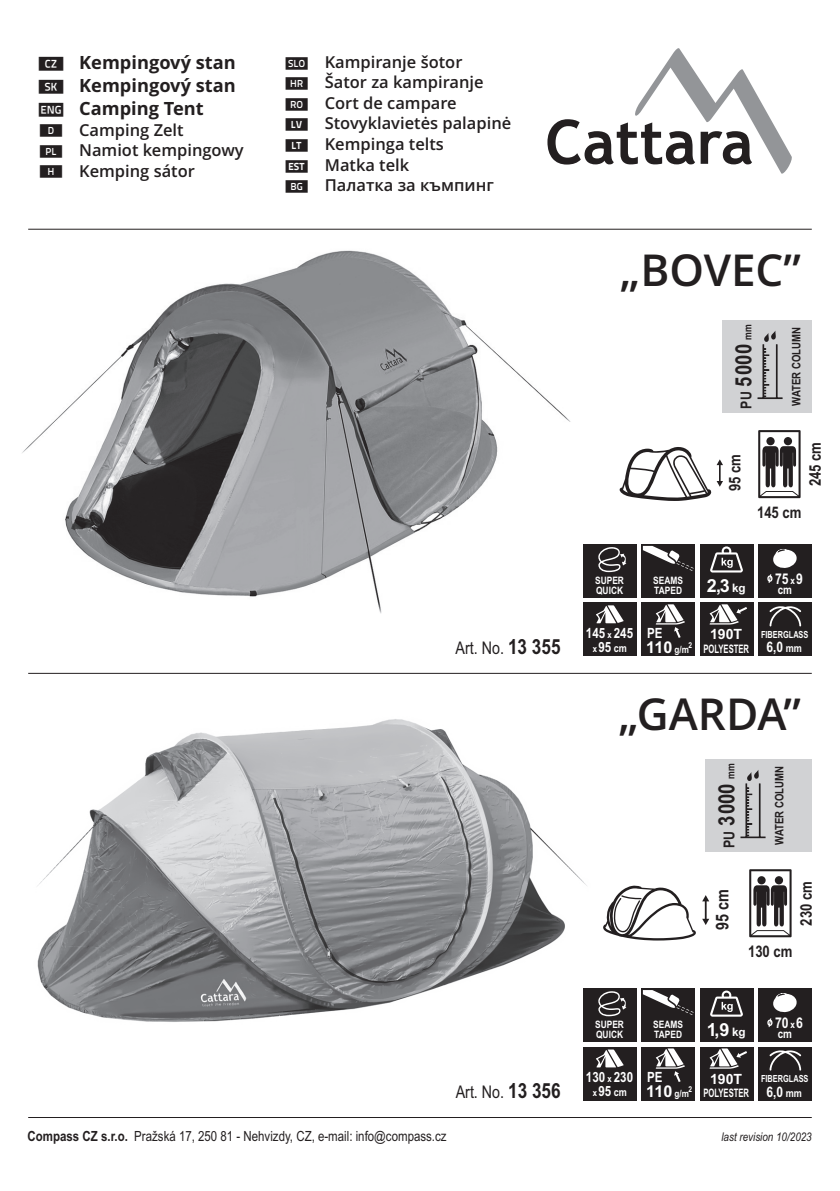
<style>
.page{position:relative;width:840px;height:1191px;background:#fff}
.page>*{position:absolute;margin:0;border:0;box-sizing:border-box;transform-origin:0 0}
.t1{font:600 44px "Open Sans";color:#231f20}
.t2{font:700 22.6px "Arial Narrow";color:#231f20}
.t3{font:700 18.2px/22.8px "Open Sans";color:#231f20;text-align:justify}
.t4{font:18.2px/22.8px "znacky MPZ";color:#231f20;text-align:justify}
.t5{font:700 18px "Arial";color:#fff}
.t6{font:700 17.6px "Arial Narrow";color:#231f20}
.t7{font:17.4px "Arial Narrow";color:#231f20}
.t8{font:600 16.4px/20.6px "Open Sans";color:#231f20}
.t9{font:16.4px/20.6px "znacky MPZ";color:#231f20;text-align:justify}
.t10{font:700 16.2px "Arial";letter-spacing:-.025em;color:#fff}
.t11{font:700 16px "Arial Narrow";color:#231f20}
.t12{font:700 14.8px "Arial Narrow";color:#fff}
.t13{font:700 14.6px "Arial Narrow";color:#fff}
.t14{font:700 14.2px/13.6px "Arial Narrow";color:#fff;text-align:center}
.t15{font:700 14.2px "Arial";color:#fff}
.t16{font:14px "Arial Narrow";color:#231f20}
.t17{font:italic 12px "Arial Narrow";color:#231f20}
.t18{font:700 12px "Arial Narrow";color:#fff}
.t19{font:700 11.6px "Arial Narrow";color:#231f20}
.t20{font:700 11.6px "Arial Narrow";color:#fff;scale:.8 1}
.t21{font:700 10.2px/9.6px "Arial Narrow";color:#fff}
.t22{font:700 9.8px "Arial Narrow";color:#fff;scale:.92 1}
.t23{font:700 9.8px "Arial Narrow";color:#fff}
.s1{font-size:15px}
.s2{font-size:10.6px}
.s3{font-size:9.8px}
.s4{font-size:11.6px}
.s5{font-size:9.4px}
.s6{font-size:11px}
.s7{font-weight:700;font-size:21px}
.s8{font-weight:700}
</style>
<div class="page">
<img style="left:22px;top:250px;width:549px;height:364px">
<img style="left:37px;top:719px;width:550px;height:303px">
<svg style="left:758px;top:430px;width:42px;height:68px"></svg>
<svg style="left:619px;top:447px;width:103px;height:54px"></svg>
<div style="left:722px;top:320px;width:89px;height:92px;background:#d1d2d4"></div>
<svg style="left:757px;top:331px;width:25px;height:68px"></svg>
<svg style="left:547px;top:48px;width:245px;height:126px"></svg>
<hr style="left:28px;top:1117px;width:783px;height:1px;background:#231f20">
<hr style="left:28px;top:673px;width:783px;height:1px;background:#231f20">
<hr style="left:28px;top:229px;width:783px;height:1px;background:#231f20">
<svg style="left:702px;top:895px;width:6px;height:30px"></svg>
<svg style="left:603px;top:885px;width:92px;height:55px"></svg>
<svg style="left:749px;top:869px;width:42px;height:68px"></svg>
<div style="left:705px;top:759px;width:106px;height:92px;background:#d1d2d4"></div>
<svg style="left:740px;top:770px;width:25px;height:68px"></svg>
<div style="left:757px;top:988px;width:54px;height:54px;background:#231f20"></div>
<svg style="left:767px;top:993px;width:30px;height:34px"></svg>
<div style="left:582px;top:1046px;width:54px;height:54px;background:#231f20"></div>
<svg style="left:596px;top:1049px;width:27px;height:18px"></svg>
<div style="left:757px;top:1046px;width:54px;height:54px;background:#231f20"></div>
<svg style="left:769px;top:1050px;width:31px;height:20px"></svg>
<div style="left:641px;top:988px;width:53px;height:54px;background:#231f20"></div>
<svg style="left:642px;top:990px;width:51px;height:25px"></svg>
<div style="left:582px;top:988px;width:54px;height:54px;background:#231f20"></div>
<svg style="left:598px;top:991px;width:28px;height:25px"></svg>
<div style="left:699px;top:988px;width:54px;height:54px;background:#231f20"></div>
<svg style="left:710px;top:990px;width:32px;height:26px"></svg>
<div style="left:641px;top:1046px;width:53px;height:54px;background:#231f20"></div>
<svg style="left:655px;top:1048px;width:29px;height:34px"></svg>
<div style="left:699px;top:1046px;width:54px;height:54px;background:#231f20"></div>
<svg style="left:709px;top:1048px;width:37px;height:21px"></svg>
<div style="left:699px;top:544px;width:54px;height:54px;background:#231f20"></div>
<svg style="left:710px;top:546px;width:32px;height:26px"></svg>
<div style="left:641px;top:602px;width:53px;height:54px;background:#231f20"></div>
<svg style="left:655px;top:604px;width:29px;height:34px"></svg>
<div style="left:699px;top:602px;width:54px;height:54px;background:#231f20"></div>
<svg style="left:709px;top:604px;width:37px;height:21px"></svg>
<div style="left:641px;top:544px;width:53px;height:54px;background:#231f20"></div>
<svg style="left:642px;top:546px;width:51px;height:25px"></svg>
<div style="left:582px;top:544px;width:54px;height:54px;background:#231f20"></div>
<svg style="left:598px;top:547px;width:28px;height:25px"></svg>
<div style="left:757px;top:544px;width:54px;height:54px;background:#231f20"></div>
<svg style="left:767px;top:549px;width:30px;height:34px"></svg>
<div style="left:582px;top:602px;width:54px;height:54px;background:#231f20"></div>
<svg style="left:596px;top:605px;width:27px;height:18px"></svg>
<div style="left:757px;top:602px;width:54px;height:54px;background:#231f20"></div>
<svg style="left:769px;top:606px;width:31px;height:20px"></svg>
<p class="t4" style="left:37px;top:53px;width:29px">C S E</p>
<p class="t9" style="left:38px;top:121px;width:27px">D P H</p>
<p class="t3" style="left:79px;top:53px;width:158px">Kempingový stan Kempingový stan Camping Tent</p>
<p class="t8" style="left:79px;top:121px;width:166px">Camping Zelt<br>Namiot kempingowy<br>Kemping sátor</p>
<p class="t9" style="left:284px;top:54px;width:27px">L O R A K T B</p>
<p class="t8" style="left:324px;top:53px;width:188px">Kampiranje šotor<br>Šator za kampiranje<br>Cort de campare<br>Stovyklavietės palapinė<br>Kempinga telts<br>Matka telk<br>Палатка за къмпинг</p>
<h1 class="t1" style="left:619px;top:252px;width:182px">„BOVEC”</h1>
<h2 class="t2" style="left:734px;top:409px;width:86px;rotate:-90deg"><span class="s1">PU</span> 5000 <span class="s2">mm</span></h2>
<p class="t19" style="left:791px;top:406px;width:80px;rotate:-90deg">WATER COLUMN</p>
<p class="t11" style="left:728px;top:491px;width:39px;rotate:-90deg">95 cm</p>
<p class="t11" style="left:756px;top:506px;width:46px">145 cm</p>
<p class="t11" style="left:808px;top:486px;width:46px;rotate:-90deg">245 cm</p>
<p class="t12" style="left:774px;top:573px;width:29px">75<span class="s3">x</span>9</p>
<p class="t21" style="left:595px;top:577px;width:30px">SUPER<br>QUICK</p>
<p class="t18" style="left:777px;top:585px;width:16px">cm</p>
<p class="t21" style="left:653px;top:577px;width:31px">SEAMS<br>TAPED</p>
<p class="t5" style="left:706px;top:579px;width:41px">2,3 <span class="s4">kg</span></p>
<p class="t14" style="left:585px;top:628px;width:49px">145 <span class="s5">x</span> 245 <span class="s5">x</span> 95 <span class="s6">cm</span></p>
<p class="t22" style="left:760px;top:630px;width:53px">FIBERGLASS</p>
<p class="t14" style="left:647px;top:628px;width:17px">PE</p>
<p class="t10" style="left:645px;top:641px;width:47px">110 <sup>2</sup></p>
<p class="t15" style="left:709px;top:629px;width:34px">190T</p>
<p class="t20" style="left:703px;top:644px;width:59px">POLYESTER</p>
<p class="t7" style="left:455px;top:641px;width:106px">Art. No. <span class="s7">13 355</span></p>
<p class="t13" style="left:766px;top:642px;width:37px">6,0 <span class="s6">mm</span></p>
<p class="t23" style="left:674px;top:646px;width:16px">g/m</p>
<h1 class="t1" style="left:618px;top:696px;width:184px">„GARDA”</h1>
<h2 class="t2" style="left:717px;top:848px;width:86px;rotate:-90deg"><span class="s1">PU</span> 3000 <span class="s2">mm</span></h2>
<p class="t19" style="left:774px;top:845px;width:80px;rotate:-90deg">WATER COLUMN</p>
<p class="t7" style="left:455px;top:1085px;width:106px">Art. No. <span class="s7">13 356</span></p>
<p class="t6" style="left:715px;top:930px;width:42px;rotate:-90deg">95 cm</p>
<p class="t11" style="left:799px;top:925px;width:46px;rotate:-90deg">230 cm</p>
<p class="t11" style="left:747px;top:945px;width:46px">130 cm</p>
<p class="t12" style="left:774px;top:1017px;width:29px">70<span class="s3">x</span>6</p>
<p class="t21" style="left:595px;top:1021px;width:30px">SUPER<br>QUICK</p>
<p class="t5" style="left:706px;top:1023px;width:41px">1,9 <span class="s4">kg</span></p>
<p class="t14" style="left:647px;top:1072px;width:17px">PE</p>
<p class="t10" style="left:645px;top:1085px;width:47px">110 <sup>2</sup></p>
<p class="t21" style="left:653px;top:1021px;width:31px">SEAMS<br>TAPED</p>
<p class="t18" style="left:777px;top:1029px;width:16px">cm</p>
<p class="t14" style="left:585px;top:1072px;width:49px">130 <span class="s5">x</span> 230 <span class="s5">x</span> 95 <span class="s6">cm</span></p>
<p class="t22" style="left:760px;top:1074px;width:53px">FIBERGLASS</p>
<p class="t15" style="left:709px;top:1073px;width:34px">190T</p>
<p class="t20" style="left:703px;top:1088px;width:59px">POLYESTER</p>
<p class="t13" style="left:766px;top:1085px;width:37px">6,0 <span class="s6">mm</span></p>
<p class="t23" style="left:674px;top:1089px;width:16px">g/m</p>
<p class="t16" style="left:28px;top:1130px;width:420px"><span class="s8">Compass CZ s.r.o.</span> Pražská 17, 250 81 - Nehvizdy, CZ, e-mail: info@compass.cz</p>
<p class="t17" style="left:721px;top:1131px;width:92px">last revision 10/2023</p>
</div>
